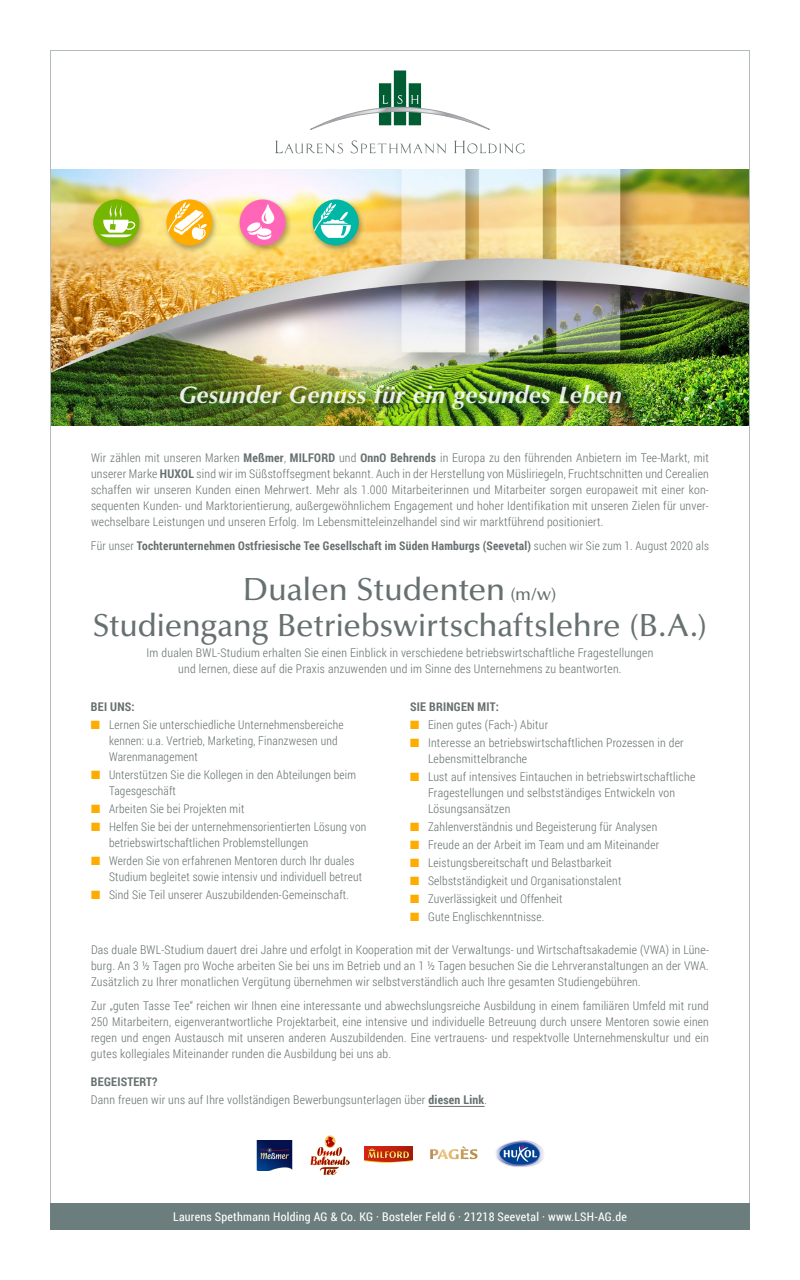
<style>
.page{position:relative;width:800px;height:1280px;background:#fff}
.page>*{position:absolute;margin:0;border:0;box-sizing:border-box;transform-origin:0 0}
.t1{font:500 32px/36px "Optima LT Pro";letter-spacing:-.015em;color:#677070;text-align:center}
.t2{font:italic 700 24px "Optima LT Pro";letter-spacing:.015em;color:#fff}
.t3{font:300 12px/16px "Roboto Condensed";letter-spacing:.02em;color:#677070}
.t4{font:700 12px "Roboto Condensed";letter-spacing:.02em;color:#677070}
.t5{font:12px "Roboto Condensed";letter-spacing:.02em;color:#fff}
.s1{font-weight:700}
.s2{font-weight:300}
.s3{font-size:18px}
.s4{color:#ffac00}
</style>
<div class="page">
<img style="left:52px;top:169px;width:696px;height:257px">
<div style="left:163px;top:197px;width:56px;height:57px;background:#000;opacity:.3"></div>
<div style="left:166px;top:199px;width:46px;height:47px;background:#ffac00;border-radius:50%"></div>
<svg style="left:166px;top:202px;width:42px;height:38px"></svg>
<div style="left:90px;top:197px;width:56px;height:57px;background:#000;opacity:.3"></div>
<div style="left:93px;top:199px;width:46px;height:47px;background:#74b600;border-radius:50%"></div>
<svg style="left:100px;top:204px;width:36px;height:33px"></svg>
<div style="left:236px;top:197px;width:56px;height:57px;background:#000;opacity:.3"></div>
<div style="left:240px;top:199px;width:46px;height:47px;background:#ff66b8;border-radius:50%"></div>
<svg style="left:246px;top:204px;width:28px;height:36px"></svg>
<div style="left:309px;top:197px;width:57px;height:57px;background:#000;opacity:.3"></div>
<div style="left:313px;top:199px;width:46px;height:47px;background:#00b6a5;border-radius:50%"></div>
<svg style="left:313px;top:203px;width:38px;height:37px"></svg>
<svg style="left:275px;top:140px;width:250px;height:13px"></svg>
<svg style="left:310px;top:70px;width:180px;height:60px"></svg>
<div style="left:178px;top:384px;width:453px;height:36px;background:#004015;opacity:.55"></div>
<hr style="left:429px;top:1106px;width:56px;height:1px;background:#677070">
<div style="left:50px;top:1203px;width:700px;height:26px;background:#6c7d7d"></div>
<img style="left:364px;top:1146px;width:49px;height:17px">
<img style="left:256px;top:1140px;width:37px;height:31px">
<img style="left:310px;top:1135px;width:39px;height:40px">
<img style="left:496px;top:1141px;width:48px;height:26px">
<svg style="left:430px;top:1146px;width:48px;height:13px"></svg>
<h2 class="t2" style="left:178px;top:380px;width:445px">Gesunder Genuss für ein gesundes Leben</h2>
<p class="t3" style="left:91px;top:449px;width:620px;text-align:justify">Wir zählen mit unseren Marken <span class="s1">Meßmer</span>, <span class="s1">MILFORD</span> und <span class="s1">OnnO Behrends</span> in Europa zu den führenden Anbietern im Tee-Markt, mit unserer Marke <span class="s1">HUXOL</span> sind wir im Süßstoffsegment bekannt. Auch in der Herstellung von Müsliriegeln, Fruchtschnitten und Cerealien schaffen wir unseren Kunden einen Mehrwert. Mehr als 1.000 Mitarbeiterinnen und Mitarbeiter sorgen europaweit mit einer kon&shy;sequenten Kunden- und Marktorientierung, außergewöhnlichem Engagement und hoher Identifikation mit unseren Zielen für unver&shy;wechselbare Leistungen und unseren Erfolg. Im Lebensmitteleinzelhandel sind wir marktführend positioniert.</p>
<p class="t4" style="left:91px;top:537px;width:620px"><span class="s2">Für unser</span> Tochterunternehmen Ostfriesische Tee Gesellschaft im Süden Hamburgs (Seevetal) <span class="s2">suchen wir Sie zum 1. August 2020 als</span></p>
<h1 class="t1" style="left:92px;top:570px;width:617px">Dualen Studenten <span class="s3">(m/w)<br></span>Studiengang Betriebswirtschaftslehre (B.A.)</h1>
<p class="t3" style="left:147px;top:644px;width:508px;text-align:center">Im dualen BWL-Studium erhalten Sie einen Einblick in verschiedene betriebswirtschaftliche Fragestellungen und lernen, diese auf die Praxis anzuwenden und im Sinne des Unternehmens zu beantworten.</p>
<p class="t4" style="left:91px;top:698px;width:45px">BEI UNS:</p>
<p class="t3" style="left:109px;top:716px;width:236px;text-indent:-18px"><span class="s4">■</span> Lernen Sie unterschiedliche Unternehmensbereiche kennen: u.a. Vertrieb, Marketing, Finanzwesen und<br>Warenmanagement</p>
<p class="t3" style="left:109px;top:766px;width:249px;text-indent:-18px"><span class="s4">■</span> Unterstützen Sie die Kollegen in den Abteilungen beim<br>Tagesgeschäft</p>
<p class="t3" style="left:91px;top:800px;width:155px"><span class="s4">■</span> Arbeiten Sie bei Projekten mit</p>
<p class="t3" style="left:109px;top:818px;width:259px;text-indent:-18px"><span class="s4">■</span> Helfen Sie bei der unternehmensorientierten Lösung von betriebswirtschaftlichen Problemstellungen</p>
<p class="t3" style="left:109px;top:852px;width:255px;text-indent:-18px"><span class="s4">■</span> Werden Sie von erfahrenen Mentoren durch Ihr duales<br>Studium begleitet sowie intensiv und individuell betreut</p>
<p class="t3" style="left:91px;top:886px;width:260px"><span class="s4">■</span> Sind Sie Teil unserer Auszubildenden-Gemeinschaft.</p>
<p class="t4" style="left:410px;top:698px;width:90px">SIE BRINGEN MIT:</p>
<p class="t3" style="left:410px;top:716px;width:140px"><span class="s4">■</span> Einen gutes (Fach-) Abitur</p>
<p class="t3" style="left:428px;top:734px;width:257px;text-indent:-18px"><span class="s4">■</span> Interesse an betriebswirtschaftlichen Prozessen in der<br>Lebensmittelbranche</p>
<p class="t3" style="left:428px;top:768px;width:269px;text-indent:-18px"><span class="s4">■</span> Lust auf intensives Eintauchen in betriebswirtschaftliche<br>Fragestellungen und selbstständiges Entwickeln von<br>Lösungsansätzen</p>
<p class="t3" style="left:410px;top:818px;width:249px"><span class="s4">■</span> Zahlenverständnis und Begeisterung für Analysen</p>
<p class="t3" style="left:410px;top:836px;width:251px"><span class="s4">■</span> Freude an der Arbeit im Team und am Miteinander</p>
<p class="t3" style="left:410px;top:854px;width:204px"><span class="s4">■</span> Leistungsbereitschaft und Belastbarkeit</p>
<p class="t3" style="left:410px;top:872px;width:213px"><span class="s4">■</span> Selbstständigkeit und Organisationstalent</p>
<p class="t3" style="left:410px;top:890px;width:154px"><span class="s4">■</span> Zuverlässigkeit und Offenheit</p>
<p class="t3" style="left:410px;top:908px;width:136px"><span class="s4">■</span> Gute Englischkenntnisse.</p>
<p class="t3" style="left:91px;top:941px;width:619px;text-align:justify">Das duale BWL-Studium dauert drei Jahre und erfolgt in Kooperation mit der Verwaltungs- und Wirtschaftsakademie (VWA) in Lüne&shy;burg. An 3 ½ Tagen pro Woche arbeiten Sie bei uns im Betrieb und an 1 ½ Tagen besuchen Sie die Lehrveranstaltungen an der VWA.<br>Zusätzlich zu Ihrer monatlichen Vergütung übernehmen wir selbstverständlich auch Ihre gesamten Studiengebühren.</p>
<p class="t3" style="left:91px;top:997px;width:619px;text-align:justify">Zur „guten Tasse Tee“ reichen wir Ihnen eine interessante und abwechslungsreiche Ausbildung in einem familiären Umfeld mit rund 250 Mitarbeitern, eigenverantwortliche Projektarbeit, eine intensive und individuelle Betreuung durch unsere Mentoren sowie einen regen und engen Austausch mit unseren anderen Auszubildenden. Eine vertrauens- und respektvolle Unternehmenskultur und ein gutes kollegiales Miteinander runden die Ausbildung bei uns ab.</p>
<p class="t3" style="left:91px;top:1072px;width:398px;line-height:18px"><span class="s1">BEGEISTERT?<br></span>Dann freuen wir uns auf Ihre vollständigen Bewerbungsunterlagen über <span class="s1">diesen Link</span>.</p>
<p class="t5" style="left:173px;top:1208px;width:455px">Laurens Spethmann Holding AG &amp; Co. KG · Bosteler Feld 6 · 21218 Seevetal · www.LSH-AG.de</p>
</div>
